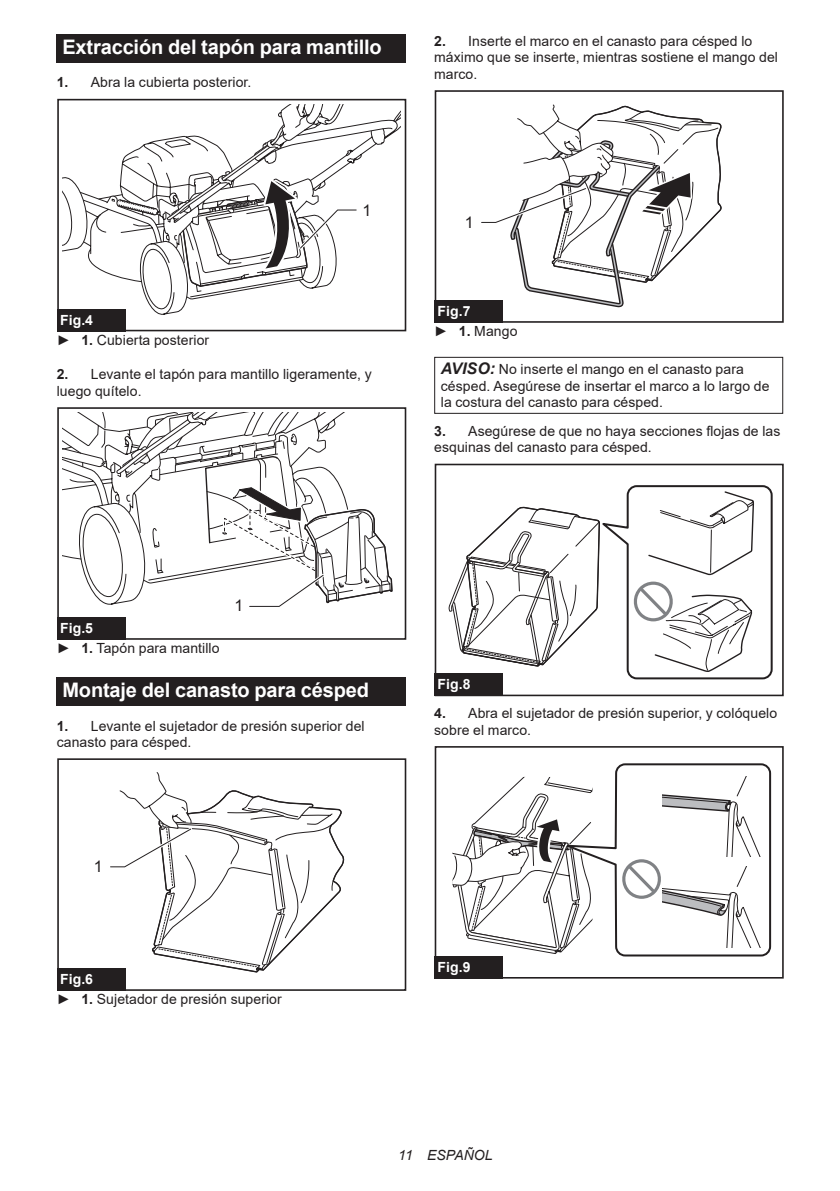
<style>
.page{position:relative;width:840px;height:1191px;background:#fff}
.page>*{position:absolute;margin:0;border:0;box-sizing:border-box;transform-origin:0 0}
.t1{font:700 20px "Arial";letter-spacing:-.01em;color:#fff}
.t2{font:16px "Arial";color:#231f20}
.t3{font:14px/16.4px "Arial";letter-spacing:.005em;color:#231f20}
.t4{font:700 14px "Arial";letter-spacing:.005em;color:#fff}
.t5{font:italic 14px "Arial";letter-spacing:.005em;color:#231f20}
.s1{font-weight:700}
.s2{font-weight:700;color:#fff}
.s3{font-weight:700;font-style:italic;font-size:16px}
</style>
<div class="page">
<div style="left:57px;top:34px;width:348px;height:29px;background:#231f20"></div>
<svg style="left:63px;top:111px;width:337px;height:204px"></svg>
<svg style="left:79px;top:104px;width:265px;height:195px"></svg>
<div style="left:57px;top:303px;width:74px;height:28px;background:#fff"></div>
<div style="left:57px;top:99px;width:349px;height:232px;border:2px solid #231f20"></div>
<svg style="left:98px;top:124px;width:294px;height:164px"></svg>
<div style="left:57px;top:309px;width:68px;height:22px;background:#231f20"></div>
<div style="left:57px;top:407px;width:349px;height:233px;border:2px solid #231f20"></div>
<svg style="left:63px;top:413px;width:337px;height:227px"></svg>
<div style="left:57px;top:617px;width:68px;height:23px;background:#231f20"></div>
<div style="left:57px;top:677px;width:348px;height:28px;background:#231f20"></div>
<div style="left:57px;top:758px;width:349px;height:233px;border:2px solid #231f20"></div>
<svg style="left:110px;top:772px;width:234px;height:201px"></svg>
<div style="left:57px;top:968px;width:68px;height:23px;background:#231f20"></div>
<div style="left:434px;top:90px;width:349px;height:233px;border:2px solid #231f20"></div>
<svg style="left:478px;top:90px;width:244px;height:218px"></svg>
<div style="left:434px;top:300px;width:68px;height:23px;background:#231f20"></div>
<div style="left:434px;top:357px;width:348px;height:57px;border:1px solid #231f20"></div>
<svg style="left:448px;top:485px;width:325px;height:195px"></svg>
<div style="left:434px;top:668px;width:74px;height:28px;background:#fff"></div>
<div style="left:434px;top:464px;width:349px;height:232px;border:2px solid #231f20"></div>
<div style="left:434px;top:673px;width:68px;height:23px;background:#231f20"></div>
<svg style="left:592px;top:763px;width:179px;height:194px"></svg>
<svg style="left:615px;top:776px;width:145px;height:171px"></svg>
<svg style="left:452px;top:776px;width:140px;height:178px"></svg>
<div style="left:434px;top:950px;width:74px;height:28px;background:#fff"></div>
<div style="left:434px;top:746px;width:349px;height:232px;border:2px solid #231f20"></div>
<div style="left:434px;top:956px;width:68px;height:22px;background:#231f20"></div>
<h1 class="t1" style="left:62px;top:33px;width:321px">Extracción del tapón para mantillo</h1>
<p class="t3" style="left:57px;top:74px;width:196px"><span class="s1">1.</span> Abra la cubierta posterior.</p>
<p class="t2" style="left:362px;top:199px;width:10px">1</p>
<p class="t3" style="left:57px;top:309px;width:154px;line-height:20.2px"><span class="s2">Fig.4<br></span>► <span class="s1">1.</span> Cubierta posterior</p>
<p class="t3" style="left:57px;top:366px;width:316px"><span class="s1">2.</span> Levante el tapón para mantillo ligeramente, y luego quítelo.</p>
<p class="t3" style="left:434px;top:33px;width:345px"><span class="s1">2.</span> Inserte el marco en el canasto para césped lo máximo que se inserte, mientras sostiene el mango del marco.</p>
<p class="t2" style="left:464px;top:211px;width:10px">1</p>
<p class="t3" style="left:434px;top:301px;width:85px;line-height:20.2px"><span class="s2">Fig.7<br></span>► <span class="s1">1.</span> Mango</p>
<p class="t3" style="left:440px;top:361px;width:330px"><span class="s3">AVISO:</span> No inserte el mango en el canasto para césped. Asegúrese de insertar el marco a lo largo de la costura del canasto para césped.</p>
<p class="t3" style="left:434px;top:423px;width:347px"><span class="s1">3.</span> Asegúrese de que no haya secciones flojas de las esquinas del canasto para césped.</p>
<p class="t2" style="left:234px;top:594px;width:10px">1</p>
<p class="t3" style="left:57px;top:618px;width:164px;line-height:20.2px"><span class="s2">Fig.5<br></span>► <span class="s1">1.</span> Tapón para mantillo</p>
<h1 class="t1" style="left:62px;top:676px;width:308px">Montaje del canasto para césped</h1>
<p class="t3" style="left:57px;top:717px;width:309px"><span class="s1">1.</span> Levante el sujetador de presión superior del canasto para césped.</p>
<p class="t2" style="left:94px;top:855px;width:10px">1</p>
<p class="t3" style="left:57px;top:969px;width:226px;line-height:20.2px"><span class="s2">Fig.6<br></span>► <span class="s1">1.</span> Sujetador de presión superior</p>
<p class="t4" style="left:437px;top:674px;width:34px">Fig.8</p>
<p class="t3" style="left:434px;top:705px;width:344px"><span class="s1">4.</span> Abra el sujetador de presión superior, y colóquelo sobre el marco.</p>
<p class="t4" style="left:437px;top:957px;width:34px">Fig.9</p>
<p class="t5" style="left:398px;top:1146px;width:96px">11 ESPAÑOL</p>
</div>
